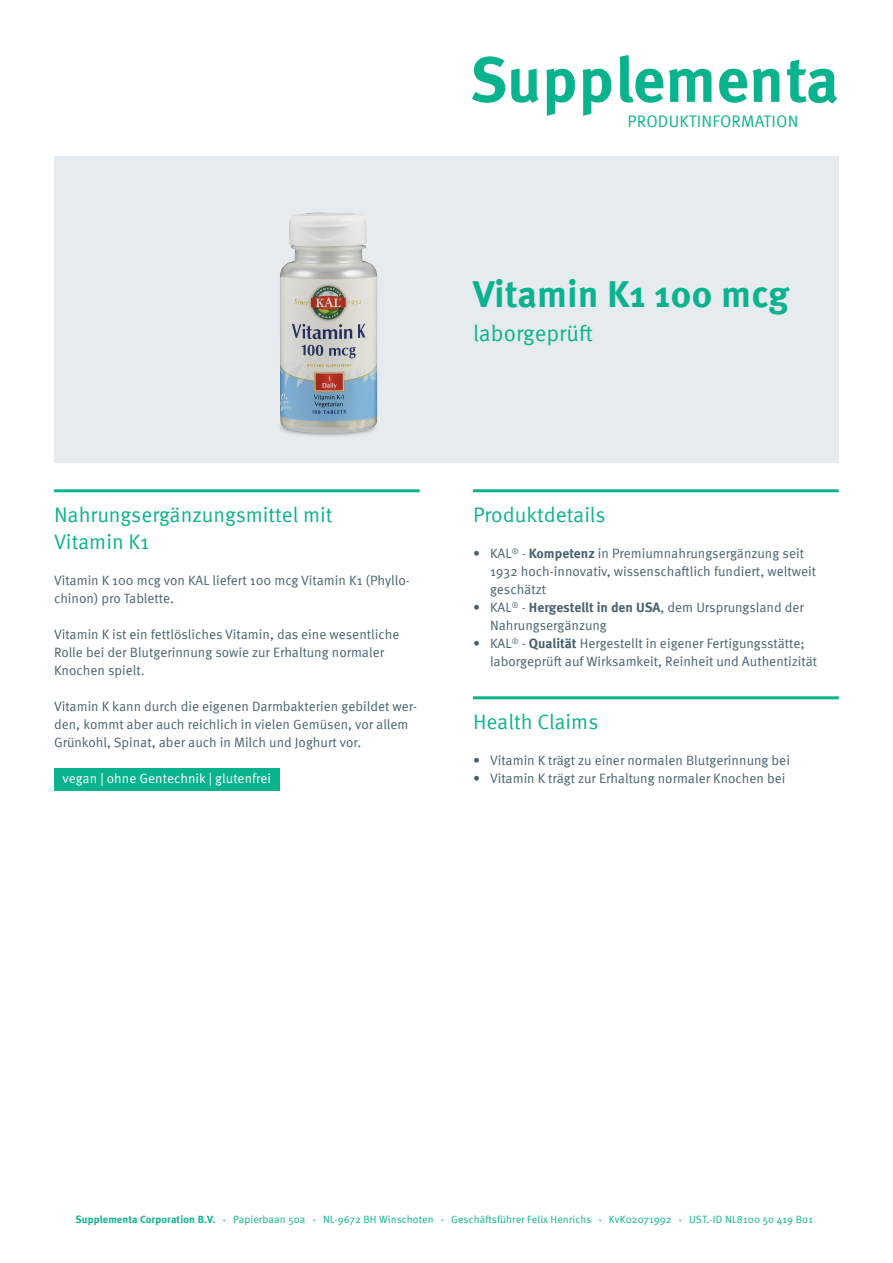
<style>
.page{position:relative;width:893px;height:1263px;background:#fff}
.page>*{position:absolute;margin:0;border:0;box-sizing:border-box;transform-origin:0 0}
.Produkt_Titel{font:700 63.45px "Meta Pro";color:#0ab38d}
.Produkt_Titel-2{font:700 37.5px "Meta Pro";color:#0ab38d}
.Produkt_Subline{font:22.5px "Meta Pro";color:#0ab38d}
.Headline-Grün{font:21px/27px "Meta Pro";color:#0ab38d}
.t1{font:16.65px "Meta Pro";letter-spacing:.01em;color:#0ab38d}
.Fließtext{font:13.5px/18px "Meta Pro";color:#46616e}
.Fließtext_farbig_hinterlegt{font:13.5px "Meta Pro Norm";color:#fff}
.t2{font:10.5px "Meta Pro";letter-spacing:.01em;color:#0ab38d}
.t3{font:700 10.5px "Meta Pro";letter-spacing:.01em;color:#0ab38d}
.s1{font-weight:700}
.s2{font-family:"Meta Pro Norm"}
.s3{font-size:4.5px}
</style>
<div class="page">
<div style="left:54px;top:156px;width:785px;height:306px;background:#e6ebef"></div>
<hr style="left:54px;top:489px;width:366px;height:3px;background:#0ab38d">
<div style="left:54px;top:769px;width:226px;height:22px;background:#0ab38d"></div>
<hr style="left:473px;top:489px;width:366px;height:3px;background:#0ab38d">
<hr style="left:473px;top:696px;width:366px;height:3px;background:#0ab38d">
<img style="left:280px;top:212px;width:98px;height:224px">
<p class="Produkt_Titel" style="left:470px;top:30px;width:371px">Supplementa</p>
<p class="t1" style="left:628px;top:109px;width:172px">PRODUKTINFORMATION</p>
<p class="Produkt_Titel-2" style="left:473px;top:264px;width:318px">Vitamin K1 100 mcg</p>
<p class="Produkt_Subline" style="left:473px;top:316px;width:121px">laborgeprüft</p>
<p class="Headline-Grün" style="left:54px;top:500px;width:280px">Nahrungsergänzungsmittel mit<br>Vitamin K1</p>
<p class="Fließtext" style="left:54px;top:570px;width:357px">Vitamin K 100 mcg von KAL liefert 100 mcg Vitamin K1 (Phyllo&shy;chinon) pro Tablette.</p>
<p class="Fließtext" style="left:54px;top:624px;width:347px">Vitamin K ist ein fettlösliches Vitamin, das eine wesentliche<br>Rolle bei der Blutgerinnung sowie zur Erhaltung normaler<br>Knochen spielt.</p>
<p class="Fließtext" style="left:54px;top:696px;width:365px">Vitamin K kann durch die eigenen Darmbakterien gebildet wer&shy;den, kommt aber auch reichlich in vielen Gemüsen, vor allem<br>Grünkohl, Spinat, aber auch in Milch und Joghurt vor.</p>
<p class="Fließtext_farbig_hinterlegt" style="left:63px;top:768px;width:210px">vegan | ohne Gentechnik | glutenfrei</p>
<p class="Headline-Grün" style="left:473px;top:500px;width:134px">Produktdetails</p>
<p class="Fließtext" style="left:490px;top:543px;width:327px;text-indent:-17px">• KAL<sup>®</sup> - <span class="s1">Kompetenz</span> in Premiumnahrungsergänzung seit<br>1932 hoch-innovativ, wissenschaftlich fundiert, weltweit geschätzt</p>
<p class="Fließtext" style="left:490px;top:597px;width:315px;text-indent:-17px">• KAL<sup>®</sup> - <span class="s1">Hergestellt in den USA</span>, dem Ursprungsland der<br>Nahrungsergänzung</p>
<p class="Fließtext" style="left:490px;top:633px;width:329px;text-indent:-17px"><span class="s2">• KAL</span><sup>®</sup> <span class="s2">-</span> <span class="s1">Qualität</span> Hergestellt in eigener Fertigungsstätte; laborgeprüft auf Wirksamkeit, Reinheit und Authentizität</p>
<p class="Headline-Grün" style="left:473px;top:707px;width:127px">Health Claims</p>
<p class="Fließtext" style="left:473px;top:750px;width:318px">• Vitamin K trägt zu einer normalen Blutgerinnung bei</p>
<p class="Fließtext" style="left:473px;top:768px;width:314px">• Vitamin K trägt zur Erhaltung normaler Knochen bei</p>
<p class="t3" style="left:76px;top:1211px;width:141px">Supplementa Corporation B.V.</p>
<p class="t2" style="left:223px;top:1211px;width:84px"><span class="s3">•</span> Papierbaan 50a</p>
<p class="t2" style="left:313px;top:1211px;width:122px"><span class="s3">•</span> NL-9672 BH Winschoten</p>
<p class="t2" style="left:441px;top:1211px;width:152px"><span class="s3">•</span> Geschäftsführer Felix Henrichs</p>
<p class="t2" style="left:599px;top:1211px;width:74px"><span class="s3">•</span> KvK02071992</p>
<p class="t2" style="left:679px;top:1211px;width:135px"><span class="s3">•</span> UST.-ID NL8100 50 419 B01</p>
</div>
